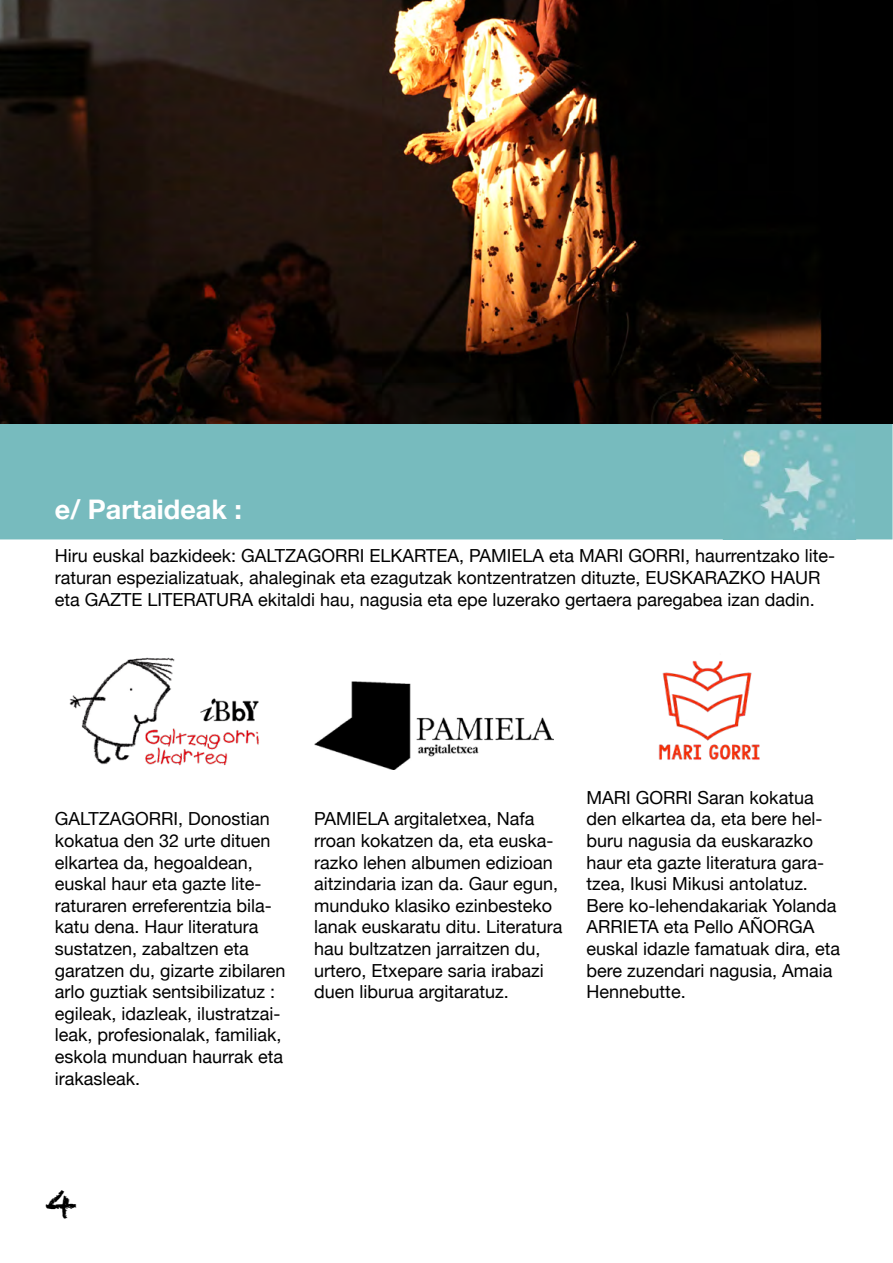
<style>
.page{position:relative;width:893px;height:1263px;background:#fff}
.page>*{position:absolute;margin:0;border:0;box-sizing:border-box;transform-origin:0 0}
.t1{font:36px "Chalkduster";color:#000}
.t2{font:700 27px "Helvetica Neue";color:#fff}
.t3{font:900 19.5px "Arial";color:#000}
.t4{font:18px/21.6px "Helvetica Neue";color:#000}
</style>
<div class="page">
<div style="left:1px;top:424px;width:891px;height:115px;background:#77bbbe"></div>
<div style="left:0;top:423px;width:892px;height:116px;border:2px solid #77bbbe"></div>
<img style="left:725px;top:431px;width:129px;height:106px">
<img style="left:0;top:0;width:893px;height:423px">
<img style="left:69px;top:657px;width:190px;height:109px">
<img style="left:314px;top:682px;width:239px;height:88px">
<img style="left:658px;top:660px;width:102px;height:100px">
<h2 class="t2" style="left:55px;top:488px;width:189px">e/ Partaideak :</h2>
<p class="t4" style="left:55px;top:546px;width:782px">Hiru euskal bazkideek: GALTZAGORRI ELKARTEA, PAMIELA eta MARI GORRI, haurrentzako lite&shy;raturan espezializatuak, ahaleginak eta ezagutzak kontzentratzen dituzte, EUSKARAZKO HAUR eta GAZTE LITERATURA ekitaldi hau, nagusia eta epe luzerako gertaera paregabea izan dadin.</p>
<p class="t4" style="left:55px;top:809px;width:232px">GALTZAGORRI, Donostian kokatua den 32 urte dituen elkartea da, hegoaldean, euskal haur eta gazte lite&shy;raturaren erreferentzia bila&shy;katu dena. Haur literatura sustatzen, zabaltzen eta garatzen du, gizarte zibilaren arlo guztiak sentsibilizatuz : egileak, idazleak, ilustratzai&shy;leak, profesionalak, familiak, eskola munduan haurrak eta irakasleak.</p>
<p class="t4" style="left:314px;top:809px;width:250px">PAMIELA argitaletxea, Nafa rroan kokatzen da, eta euska&shy;razko lehen albumen edizioan aitzindaria izan da. Gaur egun, munduko klasiko ezinbesteko lanak euskaratu ditu. Literatura hau bultzatzen jarraitzen du, urtero, Etxepare saria irabazi duen liburua argitaratuz.</p>
<p class="t4" style="left:587px;top:787px;width:255px">MARI GORRI Saran kokatua den elkartea da, eta bere hel&shy;buru nagusia da euskarazko haur eta gazte literatura gara&shy;tzea, Ikusi Mikusi antolatuz.<br>Bere ko-lehendakariak Yolanda<br>ARRIETA eta Pello AÑORGA euskal idazle famatuak dira, eta bere zuzendari nagusia, Amaia<br>Hennebutte.</p>
<h1 class="t1" style="left:45px;top:1182px;width:34px">4</h1>
<p class="t3" style="left:44px;top:1198px;width:15px">1</p>
</div>
